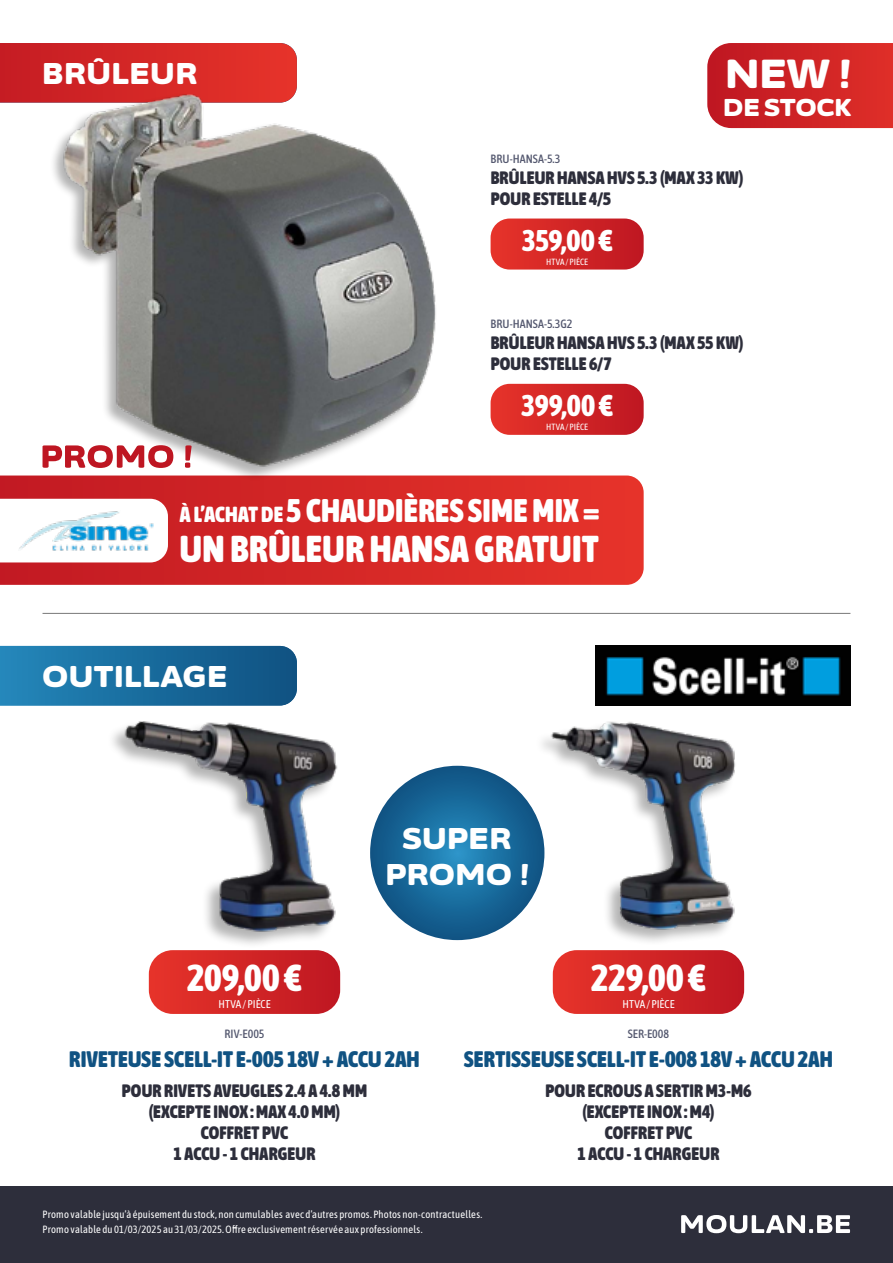
<style>
.page{position:relative;width:893px;height:1263px;background:#fff}
.page>*{position:absolute;margin:0;border:0;box-sizing:border-box;transform-origin:0 0}
.t1{font:900 40.5px "Asap Expanded";color:#fff}
.t2{font:900 37.5px "Asap Condensed";letter-spacing:.015em;color:#fff}
.t3{font:800 37.5px "Asap Condensed";letter-spacing:-.005em;color:#fff}
.t4{font:900 32.85px "Asap Condensed";letter-spacing:.01em;color:#fff}
.t5{font:900 30px/36px "Asap Expanded";letter-spacing:.015em;color:#fff;text-align:center}
.t6{font:800 30px "Asap Condensed";letter-spacing:-.01em;color:#fff}
.t7{font:900 24.3px "Asap Expanded";letter-spacing:-.005em;color:#fff}
.t8{font:900 22.5px "Asap Condensed";letter-spacing:.01em;color:#105282}
.t9{font:900 18px/21px "Asap Condensed";letter-spacing:.015em;color:#2d2e3b;text-align:center}
.t10{font:500 12px "Asap Condensed";letter-spacing:.005em;color:#54586f}
.t11{font:11.25px "Asap Condensed";color:#fff}
.t12{font:10.5px/15px "Asap Condensed";letter-spacing:.02em;color:#fff}
.t13{font:9px "Asap Condensed";letter-spacing:.01em;color:#fff}
.s1{font-size:21.9px}
</style>
<div class="page">
<svg style="left:0;top:475px;width:644px;height:110px;background:#d62928"></svg>
<svg style="left:0;top:646px;width:297px;height:59px;background:#1a6c9d"></svg>
<svg style="left:0;top:43px;width:297px;height:60px;background:#d32827"></svg>
<img style="left:595px;top:646px;width:255px;height:59px">
<svg style="left:149px;top:950px;width:191px;height:64px;background:#d42e2f"></svg>
<svg style="left:553px;top:950px;width:191px;height:64px;background:#d42e2f"></svg>
<hr style="left:43px;top:613px;width:807px;height:1px;background:#797979">
<img style="left:537px;top:721px;width:198px;height:218px">
<div style="left:107px;top:720px;width:228px;height:229px;background:#000;opacity:.3"></div>
<img style="left:116px;top:720px;width:222px;height:218px">
<svg style="left:370px;top:766px;width:174px;height:174px;background:#176798"></svg>
<svg style="left:707px;top:43px;width:186px;height:85px;background:#cf2729"></svg>
<img style="left:54px;top:77px;width:392px;height:406px">
<svg style="left:491px;top:219px;width:153px;height:51px;background:#d42f30"></svg>
<svg style="left:491px;top:384px;width:153px;height:51px;background:#d42e2f"></svg>
<svg style="left:0;top:499px;width:168px;height:63px"></svg>
<img style="left:19px;top:510px;width:134px;height:41px">
<svg style="left:43px;top:445px;width:149px;height:23px"></svg>
<div style="left:0;top:1186px;width:893px;height:77px;background:#2d2e3b"></div>
<svg style="left:681px;top:1215px;width:169px;height:18px"></svg>
<h3 class="t5" style="left:42px;top:54px;width:157px">BRÛLEUR</h3>
<h3 class="t5" style="left:42px;top:54px;width:70px">GAZ</h3>
<h1 class="t1" style="left:725px;top:44px;width:127px">NEW !</h1>
<h3 class="t7" style="left:723px;top:90px;width:129px">DE STOCK</h3>
<p class="t10" style="left:491px;top:151px;width:71px">BRU-HANSA-5.3</p>
<p class="t9" style="left:491px;top:166px;width:254px;text-align:left">BRÛLEUR HANSA HVS 5.3 (MAX 33 KW)<br>POUR ESTELLE 4/5</p>
<h3 class="t6" style="left:522px;top:219px;width:92px">359,00 €</h3>
<p class="t13" style="left:546px;top:255px;width:44px">HTVA / PIÈCE</p>
<p class="t10" style="left:491px;top:316px;width:83px">BRU-HANSA-5.3G2</p>
<p class="t9" style="left:491px;top:331px;width:254px;text-align:left">BRÛLEUR HANSA HVS 5.3 (MAX 55 KW)<br>POUR ESTELLE 6/7</p>
<h3 class="t6" style="left:521px;top:384px;width:93px">399,00 €</h3>
<p class="t13" style="left:546px;top:420px;width:44px">HTVA / PIÈCE</p>
<h3 class="t4" style="left:180px;top:487px;width:422px"><span class="s1">À L’ACHAT DE</span> 5 CHAUDIÈRES SIME MIX =</h3>
<h2 class="t2" style="left:180px;top:522px;width:420px">UN BRÛLEUR HANSA GRATUIT</h2>
<h3 class="t5" style="left:42px;top:657px;width:70px">GAZ</h3>
<h3 class="t5" style="left:42px;top:657px;width:187px">OUTILLAGE</h3>
<h2 class="t3" style="left:187px;top:951px;width:116px">209,00 €</h2>
<p class="t11" style="left:219px;top:996px;width:53px">HTVA / PIÈCE</p>
<h3 class="t5" style="left:385px;top:818px;width:145px">SUPER<br>PROMO !</h3>
<h2 class="t3" style="left:591px;top:951px;width:116px">229,00 €</h2>
<p class="t11" style="left:622px;top:996px;width:53px">HTVA / PIÈCE</p>
<p class="t10" style="left:225px;top:1025px;width:42px">RIV-E005</p>
<p class="t8" style="left:69px;top:1043px;width:352px">RIVETEUSE SCELL-IT E-005 18V + ACCU 2AH</p>
<p class="t9" style="left:122px;top:1079px;width:247px">POUR RIVETS AVEUGLES 2.4 A 4.8 MM (EXCEPTE INOX : MAX 4.0 MM)<br>COFFRET PVC<br>1 ACCU - 1 CHARGEUR</p>
<p class="t10" style="left:628px;top:1025px;width:43px">SER-E008</p>
<p class="t8" style="left:464px;top:1043px;width:370px">SERTISSEUSE SCELL-IT E-008 18V + ACCU 2AH</p>
<p class="t9" style="left:545px;top:1079px;width:208px">POUR ECROUS A SERTIR M3-M6 (EXCEPTE INOX : M4)<br>COFFRET PVC<br>1 ACCU - 1 CHARGEUR</p>
<p class="t12" style="left:43px;top:1206px;width:441px">Promo valable jusqu’à épuisement du stock, non cumulables avec d’autres promos. Photos non-contractuelles.<br>Promo valable du 01/03/2025 au 31/03/2025. Offre exclusivement réservée aux professionnels.</p>
</div>
